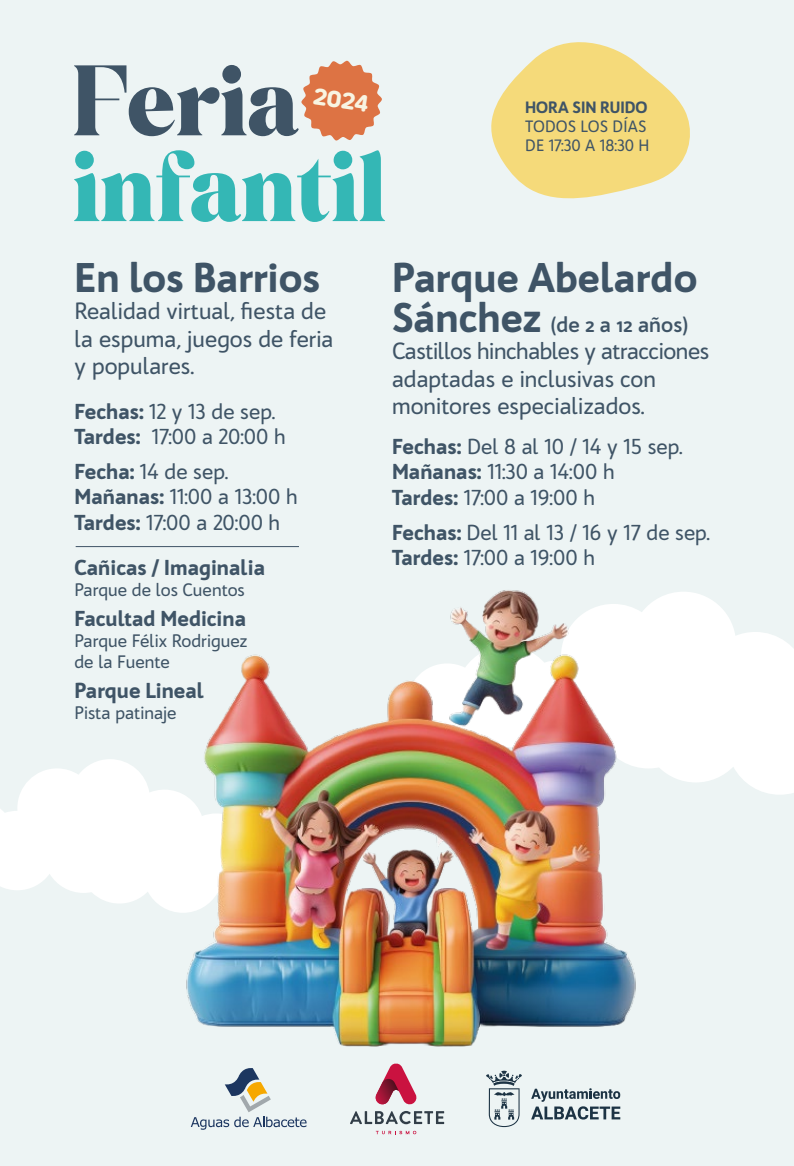
<style>
.page{position:relative;width:794px;height:1166px;background:#edf4f4}
.page>*{position:absolute;margin:0;border:0;box-sizing:border-box;transform-origin:0 0}
.t1{font:89.25px "Karmella";color:#34b7b5}
.t2{font:89.25px "Karmella";color:#3f5466}
.t3{font:900 40.25px "Bw Quinta Pro";color:#3f5466}
.t4{font:500 22.75px/27.3px "Bw Quinta Pro";color:#3f5466}
.t5{font:500 21px/25.2px "Bw Quinta Pro";color:#3f5466}
.t6{font:900 21px "Bw Quinta Pro";color:#3f5466}
.t7{font:700 21px "Bw Quinta Pro";color:#3f5466}
.t8{font:900 20.65px "Bw Seido Round";color:#f8f4e2}
.t9{font:500 17.5px/21px "Bw Quinta Pro";color:#3f5466}
.t10{font:500 15.92px/19.1px "Bw Quinta Pro";color:#3f5466}
.t11{font:900 15.92px "Bw Quinta Pro";color:#3f5466}
.s1{font-weight:900}
.s2{font-weight:900;font-size:40.25px}
</style>
<div class="page">
<svg style="left:663px;top:592px;width:131px;height:203px;fill:#fff"></svg>
<svg style="left:376px;top:1131px;width:40px;height:3px"></svg>
<svg style="left:375px;top:1070px;width:42px;height:35px"></svg>
<svg style="left:350px;top:1111px;width:94px;height:13px"></svg>
<svg style="left:191px;top:1070px;width:115px;height:60px"></svg>
<svg style="left:486px;top:1070px;width:36px;height:57px"></svg>
<svg style="left:531px;top:1088px;width:89px;height:31px"></svg>
<hr style="left:76px;top:546px;width:223px;height:1px;background:#3f5466">
<svg style="left:301px;top:60px;width:81px;height:81px"></svg>
<svg style="left:491px;top:42px;width:199px;height:157px"></svg>
<svg style="left:0;top:759px;width:159px;height:145px;fill:#fff"></svg>
<img style="left:159px;top:590px;width:504px;height:480px">
<h1 class="t2" style="left:73px;top:39px;width:227px">Feria</h1>
<h1 class="t1" style="left:73px;top:125px;width:314px">infantil</h1>
<p class="t8" style="left:315px;top:82px;width:57px;rotate:8deg">2024</p>
<p class="t11" style="left:525px;top:97px;width:124px">HORA SIN RUIDO</p>
<p class="t10" style="left:525px;top:117px;width:126px">TODOS LOS DÍAS<br>DE 17:30 A 18:30 H</p>
<h2 class="t3" style="left:74px;top:252px;width:247px">En los Barrios</h2>
<p class="t4" style="left:74px;top:297px;width:260px">Realidad virtual, fiesta de la espuma, juegos de feria y populares.</p>
<p class="t5" style="left:74px;top:399px;width:213px"><span class="s1">Fechas:</span> 12 y 13 de sep.<br><span class="s1">Tardes:</span> 17:00 a 20:00 h</p>
<p class="t5" style="left:74px;top:459px;width:225px"><span class="s1">Fecha:</span> 14 de sep.<br><span class="s1">Mañanas:</span> 11:00 a 13:00 h<br><span class="s1">Tardes:</span> 17:00 a 20:00 h</p>
<p class="t6" style="left:74px;top:554px;width:192px">Cañicas / Imaginalia</p>
<p class="t9" style="left:74px;top:579px;width:172px">Parque de los Cuentos</p>
<p class="t6" style="left:74px;top:605px;width:173px">Facultad Medicina</p>
<p class="t9" style="left:74px;top:630px;width:175px">Parque Félix Rodriguez de la Fuente</p>
<p class="t6" style="left:74px;top:677px;width:131px">Parque Lineal</p>
<p class="t9" style="left:74px;top:702px;width:104px">Pista patinaje</p>
<h2 class="t3" style="left:392px;top:252px;width:307px">Parque Abelardo</h2>
<p class="t7" style="left:392px;top:311px;width:297px"><span class="s2">Sánchez</span> (de 2 a 12 años)</p>
<p class="t4" style="left:392px;top:338px;width:319px">Castillos hinchables y atracciones adaptadas e inclusivas con monitores especializados.</p>
<p class="t5" style="left:392px;top:434px;width:292px"><span class="s1">Fechas:</span> Del 8 al 10 / 14 y 15 sep.<br><span class="s1">Mañanas:</span> 11:30 a 14:00 h<br><span class="s1">Tardes:</span> 17:00 a 19:00 h</p>
<p class="t5" style="left:392px;top:520px;width:320px"><span class="s1">Fechas:</span> Del 11 al 13 / 16 y 17 de sep.<br><span class="s1">Tardes:</span> 17:00 a 19:00 h</p>
</div>
